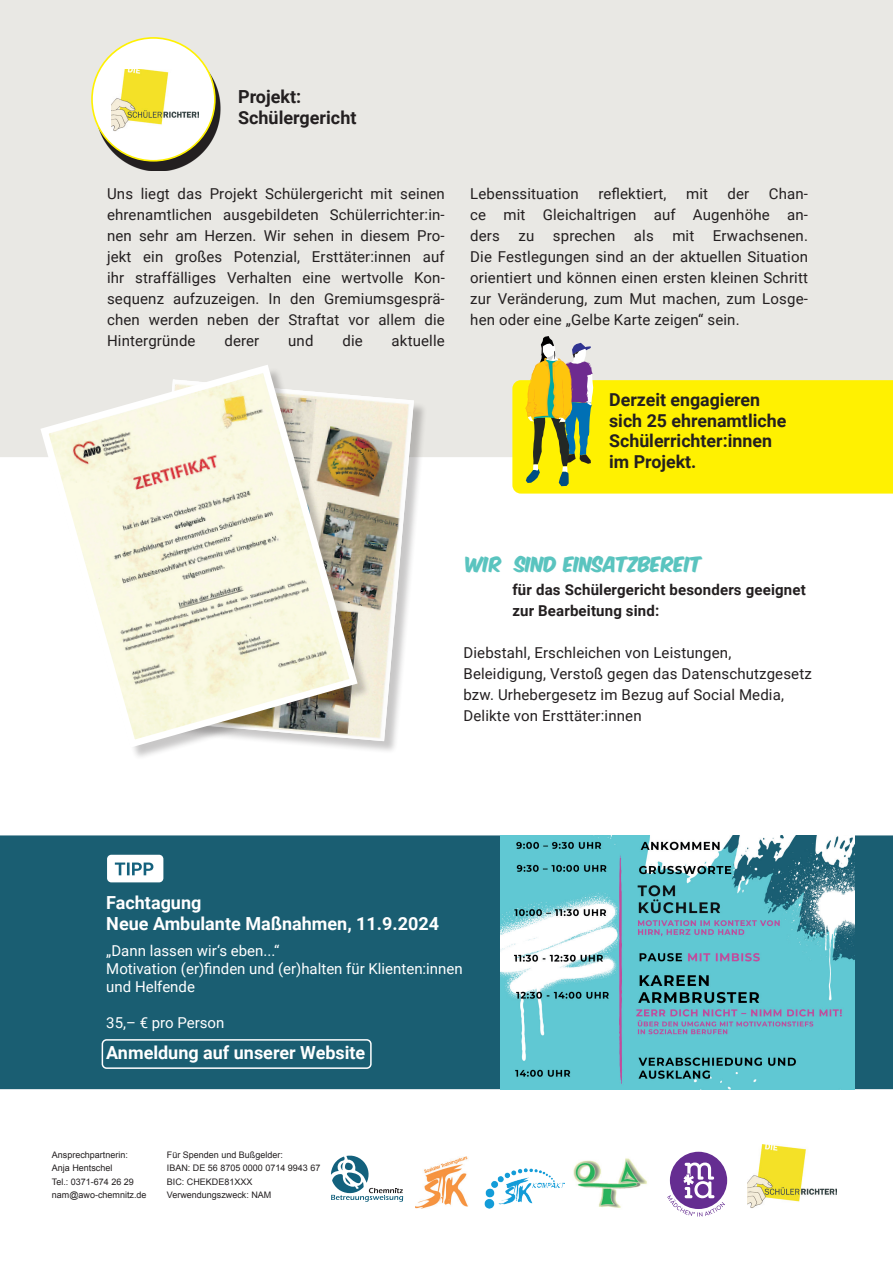
<style>
.page{position:relative;width:893px;height:1263px;background:#fff}
.page>*{position:absolute;margin:0;border:0;box-sizing:border-box;transform-origin:0 0}
.t1{font:700 18px/21px "Roboto";color:#fff}
.t2{font:700 18px/21px "Roboto";color:#231f20}
.t3{font:18px "Komika Axis";color:#5ac4bf}
.t4{font:700 17.85px/20.7px "Roboto";color:#231f20}
.t5{font:15px/21px "Roboto";letter-spacing:.01em;color:#231f20;text-align:justify}
.t6{font:15px/18px "Roboto";color:#fff}
.t7{font:700 15px/21px "Roboto";letter-spacing:.01em;color:#231f20}
.t8{font:9px/13.5px "Arial";color:#231f20}
</style>
<div class="page">
<div style="left:0;top:0;width:893px;height:457px;background:#e9e8e4"></div>
<img style="left:415px;top:1157px;width:53px;height:51px">
<img style="left:573px;top:1158px;width:74px;height:50px">
<img style="left:748px;top:1144px;width:89px;height:64px">
<img style="left:485px;top:1168px;width:79px;height:41px">
<svg style="left:331px;top:1155px;width:72px;height:47px"></svg>
<div style="left:670px;top:1152px;width:57px;height:57px;background:#652d91;border-radius:50%"></div>
<svg style="left:667px;top:1162px;width:58px;height:54px"></svg>
<svg style="left:96px;top:46px;width:124px;height:125px;background:#a6a496"></svg>
<div style="left:92px;top:38px;width:123px;height:123px;background:#fff;border-radius:50%"></div>
<img style="left:112px;top:69px;width:87px;height:62px">
<div style="left:0;top:835px;width:893px;height:254px;background:#1a5e72"></div>
<div style="left:145px;top:381px;width:283px;height:373px;background:#231f20;opacity:.25"></div>
<img style="left:371px;top:379px;width:43px;height:362px">
<svg style="left:512px;top:336px;width:381px;height:158px;background:#ede444"></svg>
<div style="left:42px;top:367px;width:329px;height:394px;background:#231f20;opacity:.25"></div>
<svg style="left:36px;top:361px;width:326px;height:391px"></svg>
<img style="left:500px;top:835px;width:355px;height:254px">
<div style="left:107px;top:855px;width:56px;height:27px;background:#fff;border-radius:4px"></div>
<div style="left:102px;top:1039px;width:270px;height:30px;border:2px solid #fff;border-radius:4px"></div>
<svg style="left:115px;top:862px;width:38px;height:13px"></svg>
<p class="t2" style="left:238px;top:85px;width:120px">Projekt:<br>Schülergericht</p>
<p class="t5" style="left:107px;top:182px;width:339px">Uns liegt das Projekt Schülergericht mit seinen ehrenamtlichen ausgebildeten Schülerrichter:in&shy;nen sehr am Herzen. Wir sehen in diesem Pro&shy;jekt ein großes Potenzial, Ersttäter:innen auf ihr straffälliges Verhalten eine wertvolle Kon&shy;sequenz aufzuzeigen. In den Gremiumsgesprä&shy;chen werden neben der Straftat vor allem die Hintergründe</p>
<p class="t5" style="left:224px;top:329px;width:36px">derer</p>
<p class="t5" style="left:288px;top:329px;width:27px">und</p>
<p class="t5" style="left:342px;top:329px;width:22px">die</p>
<p class="t5" style="left:392px;top:329px;width:55px">aktuelle</p>
<p class="t5" style="left:470px;top:182px;width:110px">Lebenssituation</p>
<p class="t5" style="left:598px;top:182px;width:70px">reflektiert,</p>
<p class="t5" style="left:686px;top:182px;width:23px">mit</p>
<p class="t5" style="left:727px;top:182px;width:23px">der</p>
<p class="t5" style="left:470px;top:182px;width:339px;text-indent:299px">Chan&shy;ce mit Gleichaltrigen auf Augenhöhe an&shy;ders zu sprechen als mit Erwachsenen.<br>Die Festlegungen sind an der aktuellen Situation orientiert und können einen ersten kleinen Schritt zur Veränderung, zum Mut machen, zum Losge&shy;hen oder eine „Gelbe Karte zeigen“ sein.</p>
<p class="t4" style="left:609px;top:388px;width:179px">Derzeit engagieren sich 25 ehrenamtliche<br>Schülerrichter:innen im Projekt.</p>
<p class="t3" style="left:466px;top:555px;width:238px">WIR SIND EINSATZBEREIT</p>
<p class="t7" style="left:512px;top:579px;width:295px">für das Schülergericht besonders geeignet zur Bearbeitung sind:</p>
<p class="t5" style="left:463px;top:641px;width:350px;text-align:left">Diebstahl, Erschleichen von Leistungen, Beleidigung, Verstoß gegen das Datenschutzgesetz bzw. Urhebergesetz im Bezug auf Social Media, Delikte von Ersttäter:innen</p>
<p class="t1" style="left:106px;top:891px;width:334px">Fachtagung<br>Neue Ambulante Maßnahmen, 11.9.2024</p>
<p class="t6" style="left:106px;top:941px;width:358px">„Dann lassen wir‘s eben...“<br>Motivation (er)finden und (er)halten für Klienten:innen und Helfende</p>
<p class="t6" style="left:106px;top:1013px;width:120px">35,– € pro Person</p>
<p class="t1" style="left:106px;top:1041px;width:261px">Anmeldung auf unserer Website</p>
<p class="t8" style="left:52px;top:1148px;width:96px">Ansprechpartnerin:<br>Anja Hentschel<br>Tel.: 0371-674 26 29 nam@awo-chemnitz.de</p>
<p class="t8" style="left:167px;top:1148px;width:155px">Für Spenden und Bußgelder:<br>IBAN: DE 56 8705 0000 0714 9943 67<br>BIC: CHEKDE81XXX<br>Verwendungszweck: NAM</p>
</div>
